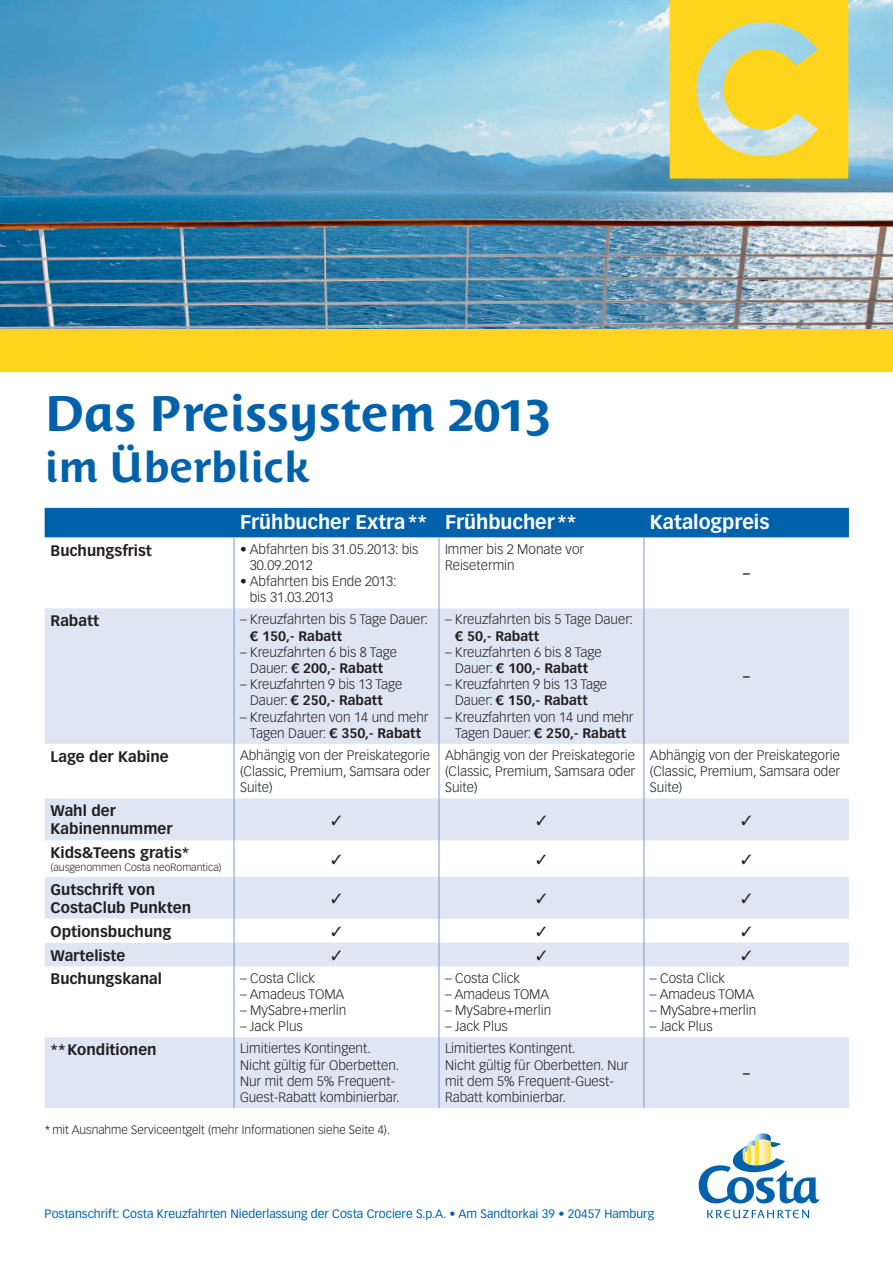
<style>
.page{position:relative;width:893px;height:1263px;background:#fff}
.page>*{position:absolute;margin:0;border:0;box-sizing:border-box;transform-origin:0 0}
.t1{font:700 49.5px "Costa";color:#0161aa}
.t2{font:700 42px "Costa";color:#0161aa}
.t3{font:700 19.5px "Vectora LT";color:#fff}
.t4{font:700 15px/18px "Vectora LT";color:#231f20}
.t5{font:300 13.5px/16.2px "Vectora LT";color:#231f20}
.t6{font:700 13.5px "Vectora LT";color:#231f20}
.t7{font:12px "Vectora LT";color:#0161aa}
.t8{font:300 12px "Vectora LT";color:#231f20}
.t9{font:300 10.5px "Vectora LT";color:#231f20}
.s1{font-weight:700}
</style>
<div class="page">
<img style="left:0;top:0;width:893px;height:329px">
<div style="left:0;top:329px;width:893px;height:42px;background:#fed41d"></div>
<svg style="left:670px;top:0;width:178px;height:179px"></svg>
<svg style="left:698px;top:1133px;width:121px;height:70px"></svg>
<svg style="left:707px;top:1210px;width:102px;height:8px"></svg>
<div style="left:45px;top:508px;width:804px;height:30px;background:#0161aa"></div>
<svg style="left:45px;top:608px;width:804px;height:500px;fill:#dfe6f3"></svg>
<hr style="left:234px;top:538px;width:1px;height:70px;background:#7b9acc">
<hr style="left:439px;top:538px;width:1px;height:70px;background:#7b9acc">
<hr style="left:644px;top:538px;width:1px;height:70px;background:#7b9acc">
<hr style="left:234px;top:608px;width:1px;height:136px;background:#7b9acc">
<hr style="left:439px;top:608px;width:1px;height:136px;background:#7b9acc">
<hr style="left:644px;top:608px;width:1px;height:136px;background:#7b9acc">
<hr style="left:234px;top:744px;width:1px;height:54px;background:#7b9acc">
<hr style="left:439px;top:744px;width:1px;height:54px;background:#7b9acc">
<hr style="left:644px;top:744px;width:1px;height:54px;background:#7b9acc">
<hr style="left:234px;top:798px;width:1px;height:42px;background:#7b9acc">
<hr style="left:439px;top:798px;width:1px;height:42px;background:#7b9acc">
<hr style="left:644px;top:798px;width:1px;height:42px;background:#7b9acc">
<hr style="left:234px;top:840px;width:1px;height:37px;background:#7b9acc">
<hr style="left:439px;top:840px;width:1px;height:37px;background:#7b9acc">
<hr style="left:644px;top:840px;width:1px;height:37px;background:#7b9acc">
<hr style="left:234px;top:877px;width:1px;height:42px;background:#7b9acc">
<hr style="left:439px;top:877px;width:1px;height:42px;background:#7b9acc">
<hr style="left:644px;top:877px;width:1px;height:42px;background:#7b9acc">
<svg style="left:234px;top:919px;width:1px;height:47px"></svg>
<svg style="left:439px;top:919px;width:1px;height:47px"></svg>
<svg style="left:644px;top:919px;width:1px;height:47px"></svg>
<hr style="left:234px;top:966px;width:1px;height:71px;background:#7b9acc">
<hr style="left:439px;top:966px;width:1px;height:71px;background:#7b9acc">
<hr style="left:644px;top:966px;width:1px;height:71px;background:#7b9acc">
<hr style="left:234px;top:1037px;width:1px;height:71px;background:#7b9acc">
<hr style="left:439px;top:1037px;width:1px;height:71px;background:#7b9acc">
<hr style="left:644px;top:1037px;width:1px;height:71px;background:#7b9acc">
<svg style="left:332px;top:815px;width:9px;height:10px"></svg>
<svg style="left:537px;top:815px;width:9px;height:10px"></svg>
<svg style="left:742px;top:815px;width:9px;height:10px"></svg>
<svg style="left:332px;top:854px;width:9px;height:10px"></svg>
<svg style="left:537px;top:854px;width:9px;height:10px"></svg>
<svg style="left:742px;top:854px;width:9px;height:10px"></svg>
<svg style="left:332px;top:894px;width:9px;height:9px"></svg>
<svg style="left:537px;top:894px;width:9px;height:9px"></svg>
<svg style="left:742px;top:894px;width:9px;height:9px"></svg>
<svg style="left:332px;top:927px;width:9px;height:9px"></svg>
<svg style="left:537px;top:927px;width:9px;height:9px"></svg>
<svg style="left:742px;top:927px;width:9px;height:9px"></svg>
<svg style="left:332px;top:951px;width:9px;height:9px"></svg>
<svg style="left:537px;top:951px;width:9px;height:9px"></svg>
<svg style="left:742px;top:951px;width:9px;height:9px"></svg>
<h1 class="t1" style="left:45px;top:385px;width:508px">Das Preissystem 2013</h1>
<h2 class="t2" style="left:45px;top:443px;width:267px">im Überblick</h2>
<h3 class="t3" style="left:240px;top:510px;width:338px">Frühbucher Extra** Frühbucher **</h3>
<h3 class="t3" style="left:650px;top:510px;width:121px">Katalogpreis</h3>
<p class="t4" style="left:51px;top:541px;width:103px">Buchungsfrist</p>
<p class="t5" style="left:250px;top:541px;width:170px;text-indent:-10px">• Abfahrten bis 31.05.2013: bis<br>30.09.2012</p>
<p class="t5" style="left:250px;top:573px;width:148px;text-indent:-10px">• Abfahrten bis Ende 2013: bis 31.03.2013</p>
<p class="t5" style="left:445px;top:541px;width:141px">Immer bis 2 Monate vor<br>Reisetermin</p>
<p class="t6" style="left:743px;top:565px;width:8px">–</p>
<p class="t4" style="left:51px;top:612px;width:50px">Rabatt</p>
<p class="t5" style="left:240px;top:612px;width:189px">– Kreuzfahrten bis 5 Tage Dauer:</p>
<p class="t6" style="left:250px;top:628px;width:93px">€ 150,- Rabatt</p>
<p class="t5" style="left:240px;top:644px;width:158px;text-align:center">– Kreuzfahrten 6 bis 8 Tage<br>Dauer: <span class="s1">€ 200,- Rabatt</span></p>
<p class="t5" style="left:250px;top:676px;width:153px;text-indent:-10px">– Kreuzfahrten 9 bis 13 Tage<br>Dauer: <span class="s1">€ 250,- Rabatt</span></p>
<p class="t5" style="left:240px;top:709px;width:190px;text-align:center">– Kreuzfahrten von 14 und mehr<br>Tagen Dauer: <span class="s1">€ 350,- Rabatt</span></p>
<p class="t5" style="left:445px;top:612px;width:189px">– Kreuzfahrten bis 5 Tage Dauer:</p>
<p class="t6" style="left:455px;top:628px;width:85px">€ 50,- Rabatt</p>
<p class="t5" style="left:445px;top:644px;width:158px;text-align:center">– Kreuzfahrten 6 bis 8 Tage<br>Dauer: <span class="s1">€ 100,- Rabatt</span></p>
<p class="t5" style="left:455px;top:676px;width:153px;text-indent:-10px">– Kreuzfahrten 9 bis 13 Tage<br>Dauer: <span class="s1">€ 150,- Rabatt</span></p>
<p class="t5" style="left:445px;top:709px;width:190px;text-align:center">– Kreuzfahrten von 14 und mehr<br>Tagen Dauer: <span class="s1">€ 250,- Rabatt</span></p>
<p class="t6" style="left:743px;top:668px;width:8px">–</p>
<p class="t4" style="left:51px;top:747px;width:120px">Lage der Kabine</p>
<p class="t5" style="left:240px;top:747px;width:192px;text-align:justify">Abhängig von der Preiskategorie (Classic, Premium, Samsara oder Suite)</p>
<p class="t5" style="left:445px;top:747px;width:192px;text-align:justify">Abhängig von der Preiskategorie (Classic, Premium, Samsara oder Suite)</p>
<p class="t5" style="left:650px;top:747px;width:192px;text-align:justify">Abhängig von der Preiskategorie (Classic, Premium, Samsara oder Suite)</p>
<p class="t4" style="left:51px;top:802px;width:123px">Wahl der<br>Kabinennummer</p>
<p class="t4" style="left:51px;top:844px;width:140px">Kids&amp;Teens gratis*</p>
<p class="t9" style="left:51px;top:861px;width:173px">(ausgenommen Costa neoRomantica)</p>
<p class="t4" style="left:51px;top:880px;width:142px">Gutschrift von<br>CostaClub Punkten</p>
<p class="t4" style="left:51px;top:922px;width:122px">Optionsbuchung</p>
<p class="t4" style="left:51px;top:946px;width:76px">Warteliste</p>
<p class="t4" style="left:51px;top:970px;width:113px">Buchungskanal</p>
<p class="t5" style="left:240px;top:970px;width:77px">– Costa Click</p>
<p class="t5" style="left:240px;top:986px;width:106px">– Amadeus TOMA</p>
<p class="t5" style="left:240px;top:1002px;width:108px">– MySabre+merlin</p>
<p class="t5" style="left:240px;top:1018px;width:64px">– Jack Plus</p>
<p class="t5" style="left:445px;top:970px;width:77px">– Costa Click</p>
<p class="t5" style="left:445px;top:986px;width:106px">– Amadeus TOMA</p>
<p class="t5" style="left:445px;top:1002px;width:108px">– MySabre+merlin</p>
<p class="t5" style="left:445px;top:1018px;width:64px">– Jack Plus</p>
<p class="t5" style="left:650px;top:970px;width:77px">– Costa Click</p>
<p class="t5" style="left:650px;top:986px;width:106px">– Amadeus TOMA</p>
<p class="t5" style="left:650px;top:1002px;width:108px">– MySabre+merlin</p>
<p class="t5" style="left:650px;top:1018px;width:64px">– Jack Plus</p>
<p class="t4" style="left:51px;top:1041px;width:108px">**Konditionen</p>
<p class="t5" style="left:240px;top:1041px;width:161px">Limitiertes Kontingent.<br>Nicht gültig für Oberbetten.<br>Nur mit dem 5% Frequent-<br>Guest-Rabatt kombinierbar.</p>
<p class="t5" style="left:445px;top:1041px;width:185px">Limitiertes Kontingent.<br>Nicht gültig für Oberbetten. Nur mit dem 5% Frequent-Guest-<br>Rabatt kombinierbar.</p>
<p class="t8" style="left:45px;top:1122px;width:347px">*mit Ausnahme Serviceentgelt (mehr Informationen siehe Seite 4).</p>
<p class="t7" style="left:45px;top:1207px;width:611px">Postanschrift: Costa Kreuzfahrten Niederlassung der Costa Crociere S.p.A. • Am Sandtorkai 39 • 20457 Hamburg</p>
<p class="t6" style="left:743px;top:1065px;width:8px">–</p>
</div>
